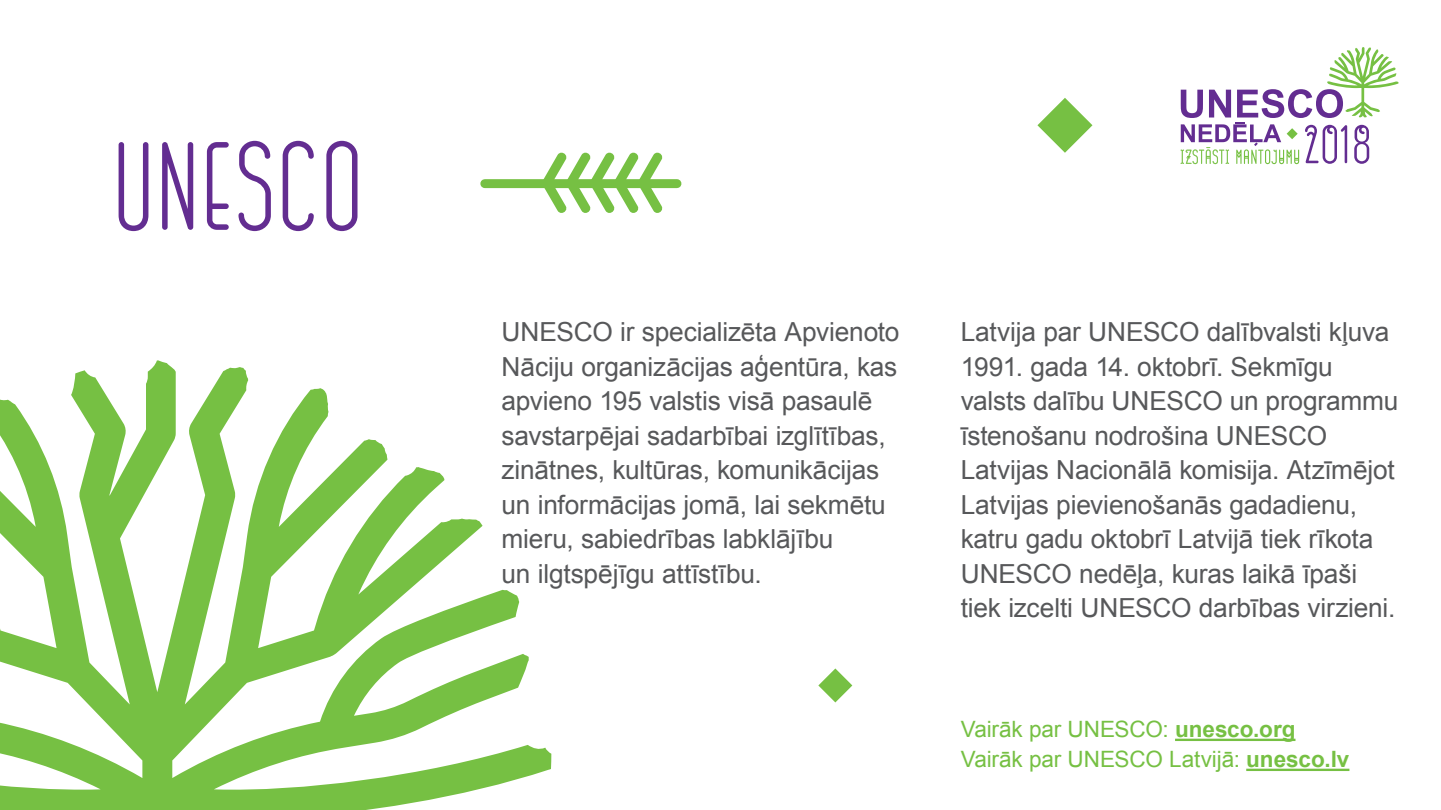
<style>
.page{position:relative;width:1441px;height:810px;background:#fff}
.page>*{position:absolute;margin:0;border:0;box-sizing:border-box;transform-origin:0 0}
.t1{font:125.4px "GOGOIA";letter-spacing:-.015em;color:#632d91}
.t2{font:26.25px/34.5px "Arial";letter-spacing:-.005em;color:#57585a}
.t3{font:22.5px/30px "Arial";letter-spacing:-.01em;color:#76c043}
.s1{font-weight:700}
</style>
<div class="page">
<svg style="left:1180px;top:47px;width:218px;height:117px"></svg>
<svg style="left:1037px;top:98px;width:55px;height:55px"></svg>
<svg style="left:818px;top:668px;width:34px;height:34px"></svg>
<hr style="left:1174px;top:739px;width:121px;height:2px;background:#76c043">
<hr style="left:1246px;top:769px;width:103px;height:2px;background:#76c043">
<svg style="left:0;top:360px;width:551px;height:450px"></svg>
<svg style="left:543px;top:152px;width:123px;height:61px"></svg>
<div style="left:485px;top:179px;width:192px;height:9px;background:#76c043"></div>
<h1 class="t1" style="left:110px;top:121px;width:257px">UNESCO</h1>
<p class="t2" style="left:501px;top:315px;width:399px">UNESCO ir specializēta Apvienoto Nāciju organizācijas aģentūra, kas apvieno 195 valstis visā pasaulē savstarpējai sadarbībai izglītības, zinātnes, kultūras, komunikācijas un informācijas jomā, lai sekmētu mieru, sabiedrības labklājību<br>un ilgtspējīgu attīstību.</p>
<p class="t2" style="left:960px;top:315px;width:439px">Latvija par UNESCO dalībvalsti kļuva 1991. gada 14. oktobrī. Sekmīgu valsts dalību UNESCO un programmu īstenošanu nodrošina UNESCO Latvijas Nacionālā komisija. Atzīmējot Latvijas pievienošanās gadadienu, katru gadu oktobrī Latvijā tiek rīkota UNESCO nedēļa, kuras laikā īpaši tiek izcelti UNESCO darbības virzieni.</p>
<p class="t3" style="left:960px;top:715px;width:390px">Vairāk par UNESCO: <span class="s1">unesco.org<br></span>Vairāk par UNESCO Latvijā: <span class="s1">unesco.lv</span></p>
</div>
